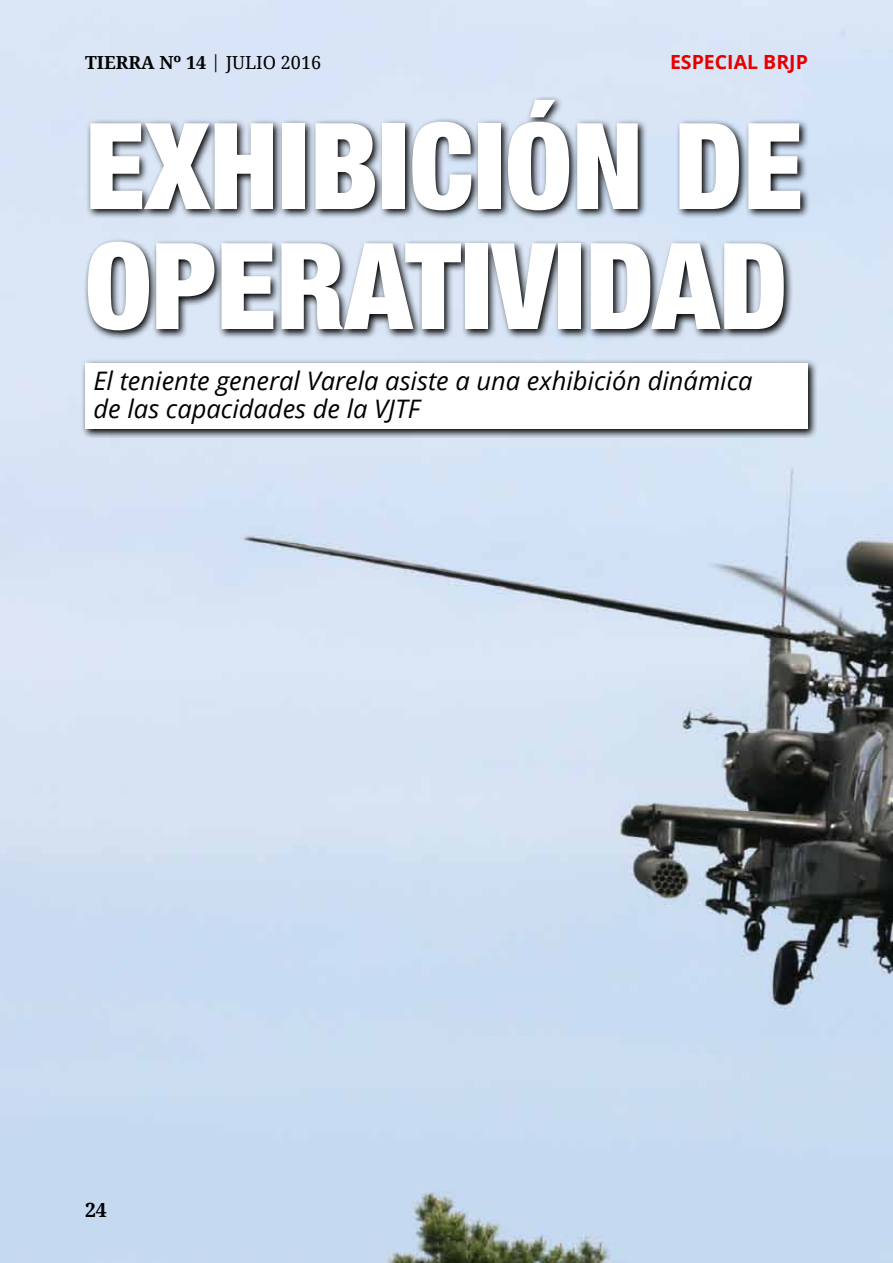
<style>
.page{position:relative;width:893px;height:1263px;background:#fff}
.page>*{position:absolute;margin:0;border:0;box-sizing:border-box;transform-origin:0 0}
.t1{font:900 condensed 120px/120px "Helvetica Neue";color:#fff}
.t2{font:italic 25.5px/28.5px "Open Sans";color:#000}
.t3{font:700 19.5px "Open Sans";color:#e60000}
.t4{font:700 19.5px "Droid Serif";color:#000}
.t5{font:700 18px "Droid Serif";color:#000}
.s1{font-weight:400}
</style>
<div class="page">
<img style="left:0;top:0;width:893px;height:1263px">
<svg style="left:83px;top:96px;width:727px;height:244px;background:#757c85"></svg>
<svg style="left:81px;top:358px;width:737px;height:80px;background:#9ba4af"></svg>
<div style="left:85px;top:363px;width:723px;height:66px;background:#fff"></div>
<p class="t5" style="left:85px;top:52px;width:238px">TIERRA Nº 14 <span class="s1">| JULIO 2016</span></p>
<p class="t3" style="left:670px;top:48px;width:139px">ESPECIAL BRJP</p>
<h1 class="t1" style="left:85px;top:100px;width:719px">EXHIBICIÓN DE<br>OPERATIVIDAD</h1>
<p class="t2" style="left:94px;top:365px;width:661px">El teniente general Varela asiste a una exhibición dinámica de las capacidades de la VJTF</p>
<p class="t4" style="left:85px;top:1199px;width:23px">24</p>
</div>
